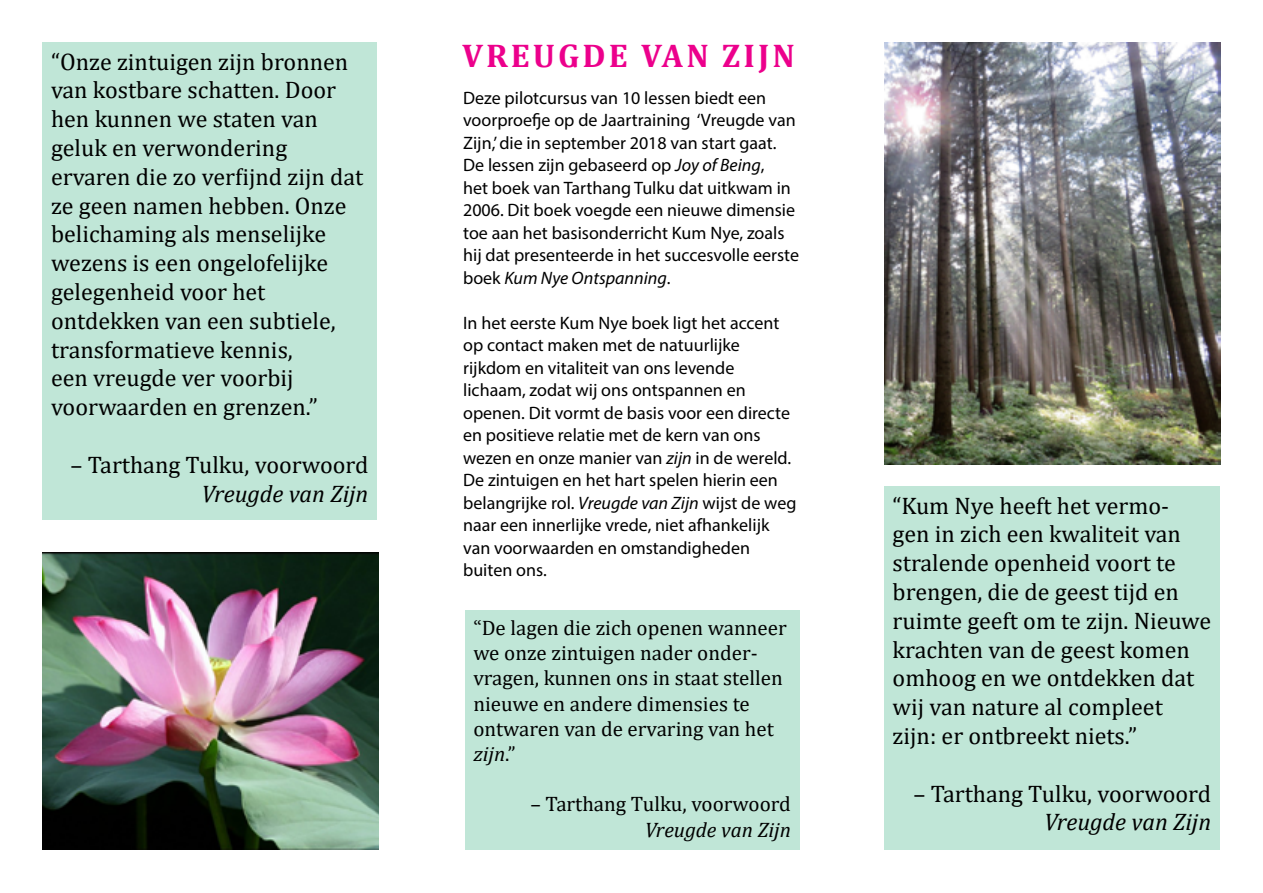
<style>
.page{position:relative;width:1263px;height:893px;background:#fff}
.page>*{position:absolute;margin:0;border:0;box-sizing:border-box;transform-origin:0 0}
.t1{font:700 33px "Cambria";letter-spacing:.09em;color:#ec008c}
.t2{font:24px/28.8px "Cambria";color:#000}
.t3{font:italic 24px "Cambria";color:#000}
.t4{font:21px/25.2px "Cambria";color:#000}
.t5{font:italic 21px "Cambria";color:#000}
.t6{font:18px/22.5px "Myriad Pro";color:#000}
.s1{font-style:italic}
.s2{font-family:"Minion Pro"}
</style>
<div class="page">
<div style="left:43px;top:42px;width:334px;height:478px;background:#c0e6d7"></div>
<div style="left:465px;top:610px;width:334px;height:240px;background:#c0e6d7"></div>
<div style="left:884px;top:486px;width:336px;height:364px;background:#c0e6d7"></div>
<img style="left:43px;top:553px;width:335px;height:296px">
<img style="left:884px;top:43px;width:336px;height:422px">
<p class="t2" style="left:51px;top:47px;width:314px">“Onze zintuigen zijn bronnen van kostbare schatten. Door hen kunnen we staten van geluk en verwondering ervaren die zo verfijnd zijn dat ze geen namen hebben. Onze belichaming als menselijke wezens is een ongelofelijke gelegenheid voor het ontdekken van een subtiele, transformatieve kennis,<br>een vreugde ver voorbij voorwaarden en grenzen.”</p>
<p class="t2" style="left:71px;top:450px;width:299px">– Tarthang Tulku, voorwoord</p>
<p class="t3" style="left:202px;top:476px;width:168px">Vreugde van Zijn</p>
<p class="t1" style="left:462px;top:33px;width:334px">VREUGDE VAN ZIJN</p>
<p class="t6" style="left:463px;top:86px;width:337px">Deze pilotcursus van 10 lessen biedt een voorproefje op de Jaartraining ‘Vreugde van Zijn,’ die in september 2018 van start gaat.<br>De lessen zijn gebaseerd op <span class="s1">Joy of Being</span>,<br>het boek van Tarthang Tulku dat uitkwam in 2006. Dit boek voegde een nieuwe dimensie toe aan het basisonderricht Kum Nye, zoals hij dat presenteerde in het succesvolle eerste boek <span class="s1">Kum Nye Ontspanning</span>.</p>
<p class="t6" style="left:463px;top:311px;width:335px">In het eerste Kum Nye boek ligt het accent op contact maken met de natuurlijke rijkdom en vitaliteit van ons levende lichaam, zodat wij ons ontspannen en openen. Dit vormt de basis voor een directe en positieve relatie met de kern van ons wezen en onze manier van <span class="s1">zijn</span> in de wereld.<br>De zintuigen en het hart spelen hierin een belangrijke rol. <span class="s1">Vreugde van Zijn</span> wijst de weg naar een innerlijke vrede, niet afhankelijk van voorwaarden en omstandigheden buiten ons.</p>
<p class="t4" style="left:473px;top:615px;width:315px"><span class="s2">“</span>De lagen die zich openen wanneer we onze zintuigen nader onder&shy;vragen, kunnen ons in staat stellen nieuwe en andere dimensies te ontwaren van de ervaring van het <span class="s1">zijn</span>.”</p>
<p class="t4" style="left:530px;top:792px;width:262px">– Tarthang Tulku, voorwoord</p>
<p class="t5" style="left:645px;top:815px;width:148px">Vreugde van Zijn</p>
<p class="t2" style="left:893px;top:491px;width:320px">“Kum Nye heeft het vermo&shy;gen in zich een kwaliteit van stralende openheid voort te brengen, die de geest tijd en ruimte geeft om te zijn. Nieuwe krachten van de geest komen omhoog en we ontdekken dat wij van nature al compleet zijn: er ontbreekt niets.”</p>
<p class="t2" style="left:913px;top:779px;width:299px;text-align:right">– Tarthang Tulku, voorwoord<br><span class="s1">Vreugde van Zijn</span></p>
</div>
